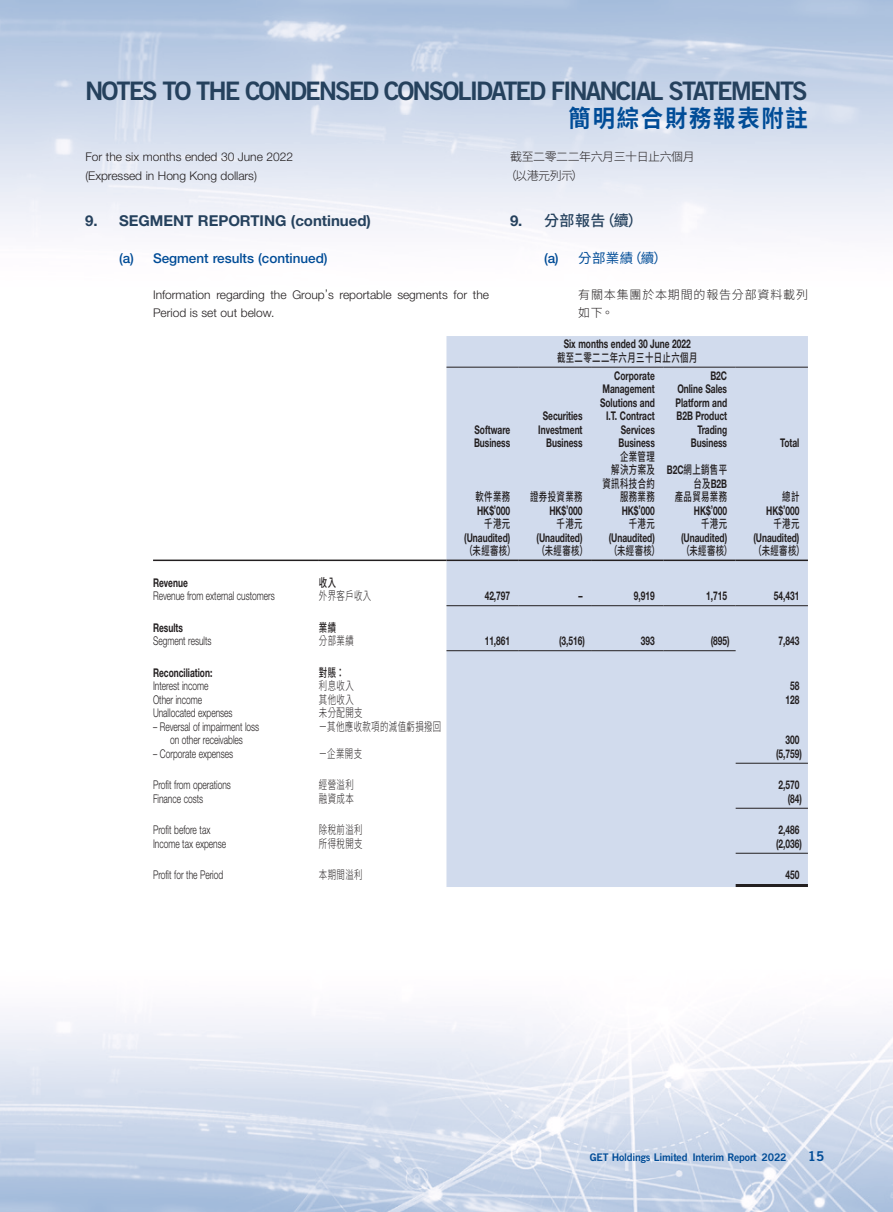
<style>
.page{position:relative;width:893px;height:1212px;background:#fff}
.page>*{position:absolute;margin:0;border:0;box-sizing:border-box;transform-origin:0 0}
.t1{font:25.5px "Trade Gothic LT Std Bd 2";letter-spacing:-.08em;color:#25415d}
.t2{font:700 24px "Source Han Sans TC";letter-spacing:.08em;color:#004c97;scale:.93 1}
.Heading_1{font:700 15px "Helvetica Neue LT Std";color:#25415d}
.C_Heading_1{font:500 15px "Source Han Sans TC";color:#25415d}
.Heading_2{font:500 13.5px "Helvetica Neue LT Std";color:#004c97}
.C_Heading_2{font:13.5px "Source Han Sans TC";color:#004c97}
.t3{font:13.5px "Trade Gothic LT Std Bd 2";color:#004c97}
.Body_Text{font:700 12px/13.5px "Helvetica Neue LT Std";color:#231f20;text-align:right;scale:.7 1}
.Body_Text-2{font:300 12px/13.5px "Helvetica Neue LT Std";color:#231f20;text-align:center;scale:.7 1}
.Body_Text-3{font:300 12px/18.5px "Helvetica Neue LT Std";color:#231f20}
.Body_Text-4{font:500 12px/13.5px "Source Han Sans TC";letter-spacing:.05em;color:#231f20;text-align:right;scale:.7 1}
.Body_Text-5{font:300 12px "Source Han Sans TC";letter-spacing:.05em;color:#231f20;scale:.7 1}
.C_Body_Text{font:300 12px/18.5px "Source Han Sans TC";letter-spacing:-.04em;color:#231f20}
.C_Body_Text-2{font:300 12px/18px "Source Han Sans TC";letter-spacing:.065em;color:#231f20}
.t4{font:10.5px "Trade Gothic LT Std Bd 2";letter-spacing:-.02em;color:#004c97}
.s1{font-family:"Helvetica Neue LT Std";font-weight:700}
.s2{font-family:"Helvetica Neue LT Std";font-weight:500}
</style>
<div class="page">
<img style="left:0;top:0;width:893px;height:1212px">
<div style="left:446px;top:336px;width:362px;height:551px;background:#d1dbed"></div>
<hr style="left:446px;top:367px;width:73px;height:1px;background:#231f20">
<hr style="left:519px;top:367px;width:72px;height:1px;background:#231f20">
<hr style="left:591px;top:367px;width:72px;height:1px;background:#231f20">
<hr style="left:663px;top:367px;width:73px;height:1px;background:#231f20">
<hr style="left:736px;top:367px;width:72px;height:1px;background:#231f20">
<hr style="left:153px;top:559px;width:166px;height:2px;background:#231f20">
<hr style="left:319px;top:559px;width:127px;height:2px;background:#231f20">
<hr style="left:446px;top:559px;width:73px;height:2px;background:#231f20">
<hr style="left:519px;top:559px;width:72px;height:2px;background:#231f20">
<hr style="left:591px;top:559px;width:72px;height:2px;background:#231f20">
<hr style="left:663px;top:559px;width:73px;height:2px;background:#231f20">
<hr style="left:736px;top:559px;width:72px;height:2px;background:#231f20">
<hr style="left:446px;top:605px;width:73px;height:1px;background:#231f20">
<hr style="left:519px;top:605px;width:72px;height:1px;background:#231f20">
<hr style="left:591px;top:605px;width:72px;height:1px;background:#231f20">
<hr style="left:663px;top:605px;width:73px;height:1px;background:#231f20">
<hr style="left:736px;top:605px;width:72px;height:1px;background:#231f20">
<hr style="left:446px;top:650px;width:73px;height:1px;background:#231f20">
<hr style="left:519px;top:650px;width:72px;height:1px;background:#231f20">
<hr style="left:591px;top:650px;width:72px;height:1px;background:#231f20">
<hr style="left:663px;top:650px;width:73px;height:1px;background:#231f20">
<hr style="left:736px;top:763px;width:72px;height:1px;background:#231f20">
<hr style="left:736px;top:808px;width:72px;height:1px;background:#231f20">
<hr style="left:736px;top:853px;width:72px;height:1px;background:#231f20">
<hr style="left:736px;top:884px;width:72px;height:3px;background:#231f20">
<h1 class="t1" style="left:85px;top:75px;width:724px">NOTES TO THE CONDENSED CONSOLIDATED FINANCIAL STATEMENTS</h1>
<h2 class="t2" style="left:569px;top:105px;width:259px">簡明綜合財務報表附註</h2>
<p class="Body_Text-3" style="left:85px;top:148px;width:209px">For the six months ended 30 June 2022 (Expressed in Hong Kong dollars)</p>
<p class="C_Body_Text" style="left:505px;top:148px;width:192px;text-indent:6px">截至二零二二年六月三十日止六個月（以港元列示）</p>
<p class="Heading_1" style="left:85px;top:211px;width:287px">9. SEGMENT REPORTING (continued)</p>
<p class="Heading_2" style="left:119px;top:250px;width:210px">(a) Segment results (continued)</p>
<p class="Body_Text-3" style="left:153px;top:285px;width:337px;line-height:18px">Information regarding the Group’s reportable segments for the<br>Period is set out below.</p>
<p class="C_Heading_1" style="left:510px;top:212px;width:134px"><span class="s1">9.</span> 分部報告（續）</p>
<p class="C_Heading_2" style="left:544px;top:250px;width:124px"><span class="s2">(a)</span> 分部業績（續）</p>
<p class="C_Body_Text-2" style="left:578px;top:285px;width:231px">有關本集團於本期間的報告分部資料載列如下。</p>
<p class="Body_Text" style="left:564px;top:337px;width:183px">Six months ended 30 June 2022</p>
<p class="Body_Text-4" style="left:557px;top:351px;width:202px">截至二零二二年六月三十日止六個月</p>
<p class="Body_Text" style="left:474px;top:422px;width:53px">Software</p>
<p class="Body_Text" style="left:474px;top:436px;width:53px">Business</p>
<p class="Body_Text" style="left:543px;top:409px;width:58px">Securities</p>
<p class="Body_Text" style="left:538px;top:422px;width:65px">Investment</p>
<p class="Body_Text" style="left:546px;top:436px;width:53px">Business</p>
<p class="Body_Text-4" style="left:475px;top:490px;width:51px">軟件業務</p>
<p class="Body_Text-4" style="left:530px;top:490px;width:76px">證券投資業務</p>
<p class="Body_Text" style="left:614px;top:368px;width:60px">Corporate</p>
<p class="Body_Text" style="left:602px;top:382px;width:76px">Management</p>
<p class="Body_Text" style="left:600px;top:395px;width:80px">Solutions and</p>
<p class="Body_Text" style="left:606px;top:409px;width:71px">I.T. Contract</p>
<p class="Body_Text" style="left:621px;top:422px;width:50px">Services</p>
<p class="Body_Text" style="left:619px;top:436px;width:53px">Business</p>
<p class="Body_Text-4" style="left:620px;top:450px;width:51px">企業管理</p>
<p class="Body_Text-4" style="left:611px;top:463px;width:64px">解決方案及</p>
<p class="Body_Text-4" style="left:602px;top:477px;width:76px">資訊科技合約</p>
<p class="Body_Text-4" style="left:620px;top:490px;width:51px">服務業務</p>
<p class="Body_Text" style="left:710px;top:368px;width:25px">B2C</p>
<p class="Body_Text" style="left:675px;top:382px;width:75px">Online Sales<br>Platform and<br>B2B Product<br>Trading<br>Business</p>
<p class="Body_Text-4" style="left:667px;top:463px;width:88px"><span class="s1">B2C</span>網上銷售平台及<span class="s1">B2B<br></span>產品貿易業務</p>
<p class="Body_Text" style="left:780px;top:436px;width:29px">Total</p>
<p class="Body_Text-4" style="left:782px;top:490px;width:26px">總計</p>
<p class="Body_Text" style="left:477px;top:503px;width:49px">HK$’000</p>
<p class="Body_Text" style="left:549px;top:503px;width:49px">HK$’000</p>
<p class="Body_Text" style="left:622px;top:503px;width:49px">HK$’000</p>
<p class="Body_Text" style="left:694px;top:503px;width:49px">HK$’000</p>
<p class="Body_Text" style="left:766px;top:503px;width:49px">HK$’000</p>
<p class="Body_Text-4" style="left:484px;top:517px;width:39px">千港元</p>
<p class="Body_Text-4" style="left:557px;top:517px;width:39px">千港元</p>
<p class="Body_Text-4" style="left:629px;top:517px;width:39px">千港元</p>
<p class="Body_Text-4" style="left:701px;top:517px;width:39px">千港元</p>
<p class="Body_Text-4" style="left:773px;top:517px;width:39px">千港元</p>
<p class="Body_Text" style="left:464px;top:530px;width:67px">(Unaudited)</p>
<p class="Body_Text" style="left:537px;top:530px;width:67px">(Unaudited)</p>
<p class="Body_Text" style="left:609px;top:530px;width:67px">(Unaudited)</p>
<p class="Body_Text" style="left:681px;top:530px;width:67px">(Unaudited)</p>
<p class="Body_Text" style="left:753px;top:530px;width:67px">(Unaudited)</p>
<p class="Body_Text-4" style="left:464px;top:544px;width:74px">（未經審核）</p>
<p class="Body_Text-4" style="left:537px;top:544px;width:74px">（未經審核）</p>
<p class="Body_Text-4" style="left:609px;top:544px;width:74px">（未經審核）</p>
<p class="Body_Text-4" style="left:681px;top:544px;width:74px">（未經審核）</p>
<p class="Body_Text-4" style="left:754px;top:544px;width:74px">（未經審核）</p>
<p class="Body_Text" style="left:153px;top:575px;width:51px">Revenue</p>
<p class="Body_Text-4" style="left:319px;top:576px;width:26px">收入</p>
<p class="Body_Text-2" style="left:153px;top:589px;width:175px">Revenue from external customers</p>
<p class="Body_Text-5" style="left:319px;top:589px;width:76px">外界客戶收入</p>
<p class="Body_Text" style="left:485px;top:589px;width:38px">42,797</p>
<p class="Body_Text" style="left:578px;top:589px;width:7px">–</p>
<p class="Body_Text" style="left:634px;top:589px;width:31px">9,919</p>
<p class="Body_Text" style="left:706px;top:589px;width:31px">1,715</p>
<p class="Body_Text" style="left:774px;top:589px;width:38px">54,431</p>
<p class="Body_Text" style="left:153px;top:620px;width:44px">Results</p>
<p class="Body_Text-4" style="left:319px;top:621px;width:26px">業績</p>
<p class="Body_Text-2" style="left:153px;top:634px;width:85px">Segment results</p>
<p class="Body_Text-5" style="left:319px;top:634px;width:51px">分部業績</p>
<p class="Body_Text" style="left:485px;top:634px;width:38px">11,861</p>
<p class="Body_Text" style="left:559px;top:634px;width:38px">(3,516)</p>
<p class="Body_Text" style="left:641px;top:634px;width:21px">393</p>
<p class="Body_Text" style="left:711px;top:634px;width:29px">(895)</p>
<p class="Body_Text" style="left:778px;top:634px;width:31px">7,843</p>
<p class="Body_Text" style="left:153px;top:665px;width:86px">Reconciliation:</p>
<p class="Body_Text-4" style="left:319px;top:666px;width:38px">對賬：</p>
<p class="Body_Text-2" style="left:153px;top:679px;width:81px">Interest income</p>
<p class="Body_Text-5" style="left:319px;top:679px;width:51px">利息收入</p>
<p class="Body_Text" style="left:790px;top:679px;width:15px">58</p>
<p class="Body_Text-2" style="left:153px;top:692px;width:72px">Other income</p>
<p class="Body_Text-5" style="left:319px;top:692px;width:51px">其他收入</p>
<p class="Body_Text" style="left:785px;top:692px;width:21px">128</p>
<p class="Body_Text-2" style="left:153px;top:706px;width:115px">Unallocated expenses</p>
<p class="Body_Text-5" style="left:319px;top:706px;width:64px">未分配開支</p>
<p class="Body_Text-2" style="left:153px;top:719px;width:153px">– Reversal of impairment loss on other receivables</p>
<p class="Body_Text-5" style="left:319px;top:719px;width:176px">－其他應收款項的減值虧損撥回</p>
<p class="Body_Text" style="left:785px;top:733px;width:21px">300</p>
<p class="Body_Text-2" style="left:153px;top:746px;width:116px">– Corporate expenses</p>
<p class="Body_Text-5" style="left:319px;top:746px;width:63px">－企業開支</p>
<p class="Body_Text" style="left:776px;top:746px;width:38px">(5,759)</p>
<p class="Body_Text-2" style="left:153px;top:778px;width:113px">Profit from operations</p>
<p class="Body_Text-5" style="left:319px;top:778px;width:51px">經營溢利</p>
<p class="Body_Text" style="left:778px;top:778px;width:31px">2,570</p>
<p class="Body_Text-2" style="left:153px;top:791px;width:73px">Finance costs</p>
<p class="Body_Text-5" style="left:319px;top:791px;width:51px">融資成本</p>
<p class="Body_Text" style="left:788px;top:791px;width:22px">(84)</p>
<p class="Body_Text-2" style="left:153px;top:823px;width:83px">Profit before tax</p>
<p class="Body_Text-5" style="left:319px;top:823px;width:64px">除稅前溢利</p>
<p class="Body_Text" style="left:778px;top:823px;width:31px">2,486</p>
<p class="Body_Text-2" style="left:153px;top:836px;width:106px">Income tax expense</p>
<p class="Body_Text-5" style="left:319px;top:836px;width:64px">所得稅開支</p>
<p class="Body_Text" style="left:776px;top:836px;width:38px">(2,036)</p>
<p class="Body_Text-2" style="left:153px;top:868px;width:102px">Profit for the Period</p>
<p class="Body_Text-5" style="left:319px;top:868px;width:64px">本期間溢利</p>
<p class="Body_Text" style="left:785px;top:868px;width:21px">450</p>
<p class="t4" style="left:590px;top:1150px;width:198px">GET Holdings Limited Interim Report 2022</p>
<p class="t3" style="left:808px;top:1148px;width:18px">15</p>
</div>
